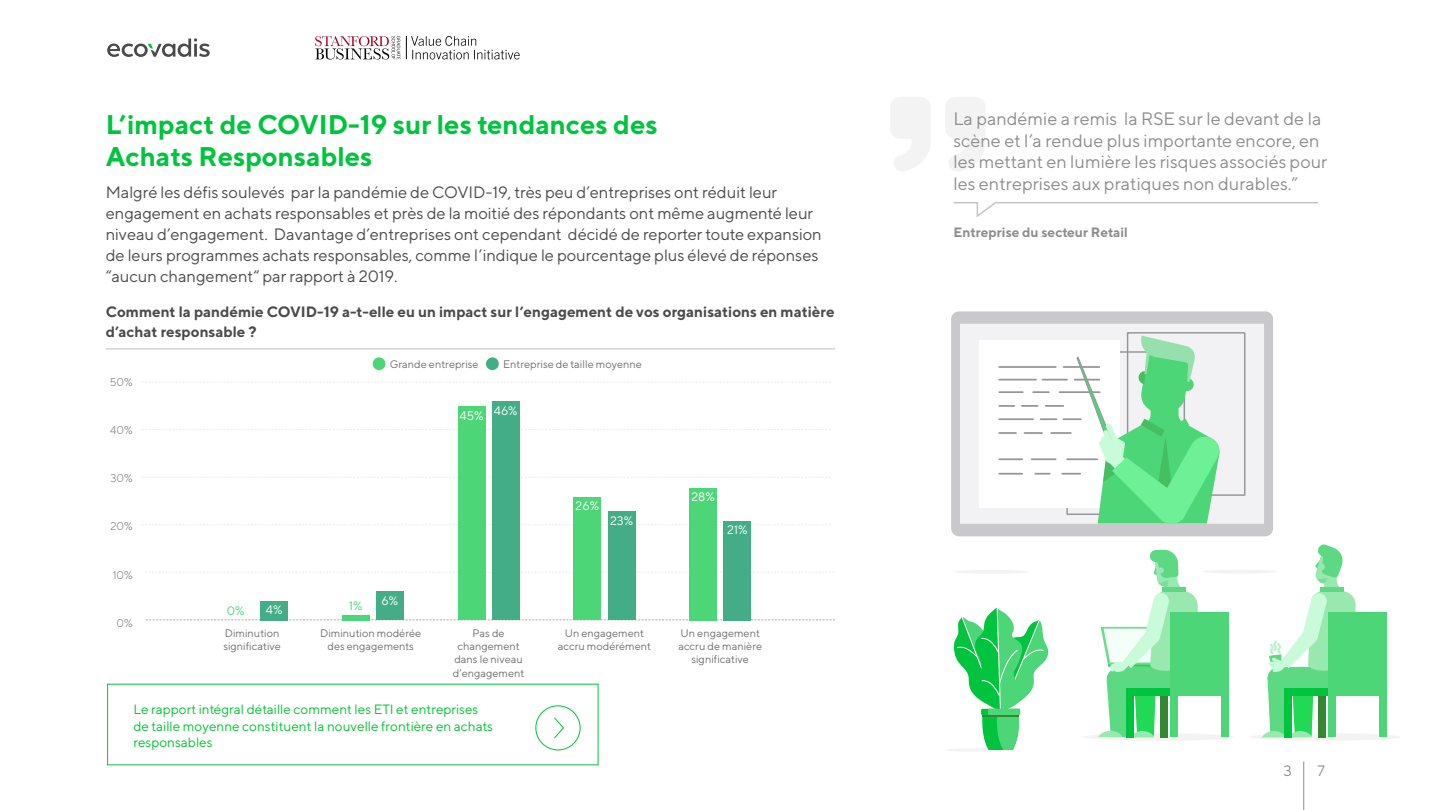
<style>
.page{position:relative;width:1440px;height:810px;background:#fff}
.page>*{position:absolute;margin:0;border:0;box-sizing:border-box;transform-origin:0 0}
.t1{font:700 27px/32.4px "TT Norms";color:#00c43d}
.t2{font:18px/21.6px "TT Norms";color:#8d8c8e}
.t3{font:16.5px/21px "TT Norms";letter-spacing:-.005em;color:#4a4a4a}
.t4{font:700 15px/20.2px "TT Norms";color:#4a4a4a}
.t5{font:15px "TT Norms";color:#8d8c8e}
.t6{font:13.5px/16.5px "TT Norms";color:#00c233}
.t7{font:700 13.5px "TT Norms";color:#8d8c8e}
.t8{font:12.3px "TT Norms";color:#fff}
.t9{font:12.3px "TT Norms";color:#4dd678}
.t10{font:300 11.25px "TT Norms";color:#6e6e6e}
.t11{font:10.95px/13.1px "TT Norms";color:#6e6e6e;text-align:center}
</style>
<div class="page">
<div style="left:1083px;top:733px;width:151px;height:8px;background:#f5f2f2;border-radius:50%"></div>
<hr style="left:945px;top:748px;width:68px;height:4px;background:#f5f2f2;border-radius:50%">
<div style="left:951px;top:311px;width:322px;height:225px;background:#c9c9cc"></div>
<div style="left:960px;top:324px;width:304px;height:199px;background:#f2f2f5"></div>
<div style="left:979px;top:340px;width:141px;height:168px;background:#fff"></div>
<hr style="left:999px;top:366px;width:57px;height:2px;background:#949699">
<hr style="left:999px;top:379px;width:37px;height:2px;background:#949699">
<hr style="left:999px;top:391px;width:24px;height:2px;background:#949699">
<svg style="left:999px;top:405px;width:15px;height:2px"></svg>
<svg style="left:999px;top:432px;width:17px;height:2px"></svg>
<hr style="left:999px;top:458px;width:23px;height:2px;background:#949699">
<hr style="left:999px;top:473px;width:23px;height:2px;background:#949699">
<hr style="left:999px;top:418px;width:34px;height:2px;background:#949699">
<svg style="left:1022px;top:332px;width:224px;height:194px"></svg>
<hr style="left:1202px;top:570px;width:76px;height:4px;background:#f5f2f2;border-radius:50%">
<hr style="left:953px;top:570px;width:76px;height:4px;background:#f5f2f2;border-radius:50%">
<svg style="left:891px;top:97px;width:94px;height:74px"></svg>
<svg style="left:953px;top:202px;width:366px;height:15px"></svg>
<svg style="left:954px;top:607px;width:95px;height:143px"></svg>
<div style="left:981px;top:709px;width:39px;height:6px;background:#00c43d"></div>
<div style="left:988px;top:709px;width:32px;height:6px;background:#4dd678"></div>
<hr style="left:982px;top:715px;width:37px;height:2px;background:#368733">
<div style="left:1250px;top:733px;width:151px;height:8px;background:#f5f2f2;border-radius:50%"></div>
<svg style="left:1098px;top:550px;width:106px;height:188px"></svg>
<div style="left:1126px;top:689px;width:103px;height:7px;background:#00c43d"></div>
<div style="left:1221px;top:682px;width:8px;height:55px;background:#4dd678"></div>
<div style="left:1170px;top:612px;width:59px;height:84px;background:#4dd678"></div>
<div style="left:1171px;top:682px;width:7px;height:55px;background:#4dd678"></div>
<div style="left:1126px;top:696px;width:8px;height:41px;background:#00c43d"></div>
<div style="left:1161px;top:696px;width:7px;height:41px;background:#368733"></div>
<svg style="left:1262px;top:544px;width:95px;height:194px"></svg>
<div style="left:1284px;top:689px;width:102px;height:7px;background:#00c43d"></div>
<div style="left:1379px;top:682px;width:7px;height:55px;background:#4dd678"></div>
<div style="left:1328px;top:612px;width:58px;height:84px;background:#4dd678"></div>
<div style="left:1328px;top:682px;width:7px;height:55px;background:#4dd678"></div>
<div style="left:1284px;top:696px;width:7px;height:41px;background:#00c43d"></div>
<div style="left:1318px;top:696px;width:8px;height:41px;background:#368733"></div>
<svg style="left:107px;top:39px;width:103px;height:18px"></svg>
<svg style="left:315px;top:36px;width:85px;height:24px"></svg>
<svg style="left:406px;top:36px;width:114px;height:24px"></svg>
<div style="left:535px;top:705px;width:45px;height:45px;border:1px solid #00c43d;border-radius:50%"></div>
<svg style="left:554px;top:717px;width:10px;height:22px"></svg>
<hr style="left:106px;top:348px;width:729px;height:2px;background:#ccc">
<svg style="left:142px;top:382px;width:688px;height:1px"></svg>
<svg style="left:142px;top:429px;width:689px;height:1px"></svg>
<svg style="left:142px;top:477px;width:689px;height:1px"></svg>
<svg style="left:142px;top:524px;width:689px;height:1px"></svg>
<svg style="left:145px;top:572px;width:689px;height:1px"></svg>
<svg style="left:146px;top:619px;width:689px;height:1px"></svg>
<div style="left:373px;top:357px;width:12px;height:13px;background:#4dd678;border-radius:50%"></div>
<div style="left:486px;top:357px;width:13px;height:13px;background:#42ad87;border-radius:50%"></div>
<div style="left:458px;top:406px;width:27px;height:214px;background:#4dd678"></div>
<div style="left:492px;top:401px;width:27px;height:219px;background:#42ad87"></div>
<div style="left:574px;top:497px;width:27px;height:123px;background:#4dd678"></div>
<div style="left:608px;top:511px;width:27px;height:109px;background:#42ad87"></div>
<div style="left:689px;top:488px;width:28px;height:132px;background:#4dd678"></div>
<div style="left:724px;top:521px;width:27px;height:99px;background:#42ad87"></div>
<div style="left:260px;top:601px;width:28px;height:19px;background:#42ad87"></div>
<div style="left:342px;top:615px;width:27px;height:6px;background:#4dd678"></div>
<div style="left:376px;top:592px;width:28px;height:28px;background:#42ad87"></div>
<hr style="left:1303px;top:761px;width:1px;height:49px;background:#8d8c8e">
<h1 class="t1" style="left:106px;top:107px;width:553px">L’impact de COVID-19 sur les tendances des<br>Achats Responsables</h1>
<p class="t3" style="left:106px;top:182px;width:718px">Malgré les défis soulevés par la pandémie de COVID-19, très peu d’entreprises ont réduit leur engagement en achats responsables et près de la moitié des répondants ont même augmenté leur niveau d’engagement. Davantage d’entreprises ont cependant décidé de reporter toute expansion de leurs programmes achats responsables, comme l’indique le pourcentage plus élevé de réponses “aucun changement“ par rapport à 2019.</p>
<p class="t4" style="left:106px;top:301px;width:730px">Comment la pandémie COVID-19 a-t-elle eu un impact sur l’engagement de vos organisations en matière d’achat responsable ?</p>
<p class="t10" style="left:110px;top:375px;width:24px">50%</p>
<p class="t11" style="left:390px;top:357px;width:90px">Grande entreprise</p>
<p class="t11" style="left:503px;top:357px;width:140px">Entreprise de taille moyenne</p>
<p class="t10" style="left:110px;top:423px;width:24px">40%</p>
<p class="t10" style="left:111px;top:471px;width:24px">30%</p>
<p class="t10" style="left:110px;top:519px;width:24px">20%</p>
<p class="t10" style="left:113px;top:568px;width:21px">10%</p>
<p class="t10" style="left:117px;top:616px;width:18px">0%</p>
<p class="t9" style="left:227px;top:603px;width:19px">0%</p>
<p class="t8" style="left:266px;top:603px;width:18px">4%</p>
<p class="t9" style="left:349px;top:598px;width:15px">1%</p>
<p class="t8" style="left:382px;top:593px;width:18px">6%</p>
<p class="t8" style="left:460px;top:405px;width:60px">45% 46%</p>
<p class="t8" style="left:576px;top:498px;width:25px">26%</p>
<p class="t8" style="left:610px;top:513px;width:24px">23%</p>
<p class="t8" style="left:691px;top:489px;width:25px">28%</p>
<p class="t8" style="left:727px;top:522px;width:22px">21%</p>
<p class="t11" style="left:223px;top:627px;width:59px;text-align:left">Diminution significative</p>
<p class="t11" style="left:320px;top:627px;width:103px">Diminution modérée des engagements</p>
<p class="t11" style="left:453px;top:627px;width:73px">Pas de changement dans le niveau d’engagement</p>
<p class="t11" style="left:558px;top:627px;width:95px">Un engagement accru modérément</p>
<p class="t11" style="left:678px;top:627px;width:85px">Un engagement accru de manière significative</p>
<p class="t6" style="left:134px;top:701px;width:361px">Le rapport intégral détaille comment les ETI et entreprises de taille moyenne constituent la nouvelle frontière en achats responsables</p>
<p class="t2" style="left:953px;top:107px;width:376px">La pandémie a remis la RSE sur le devant de la scène et l’a rendue plus importante encore, en les mettant en lumière les risques associés pour les entreprises aux pratiques non durables.”</p>
<p class="t7" style="left:953px;top:224px;width:176px">Entreprise du secteur Retail</p>
<p class="t5" style="left:1283px;top:761px;width:10px">3</p>
<p class="t5" style="left:1317px;top:761px;width:9px">7</p>
</div>
